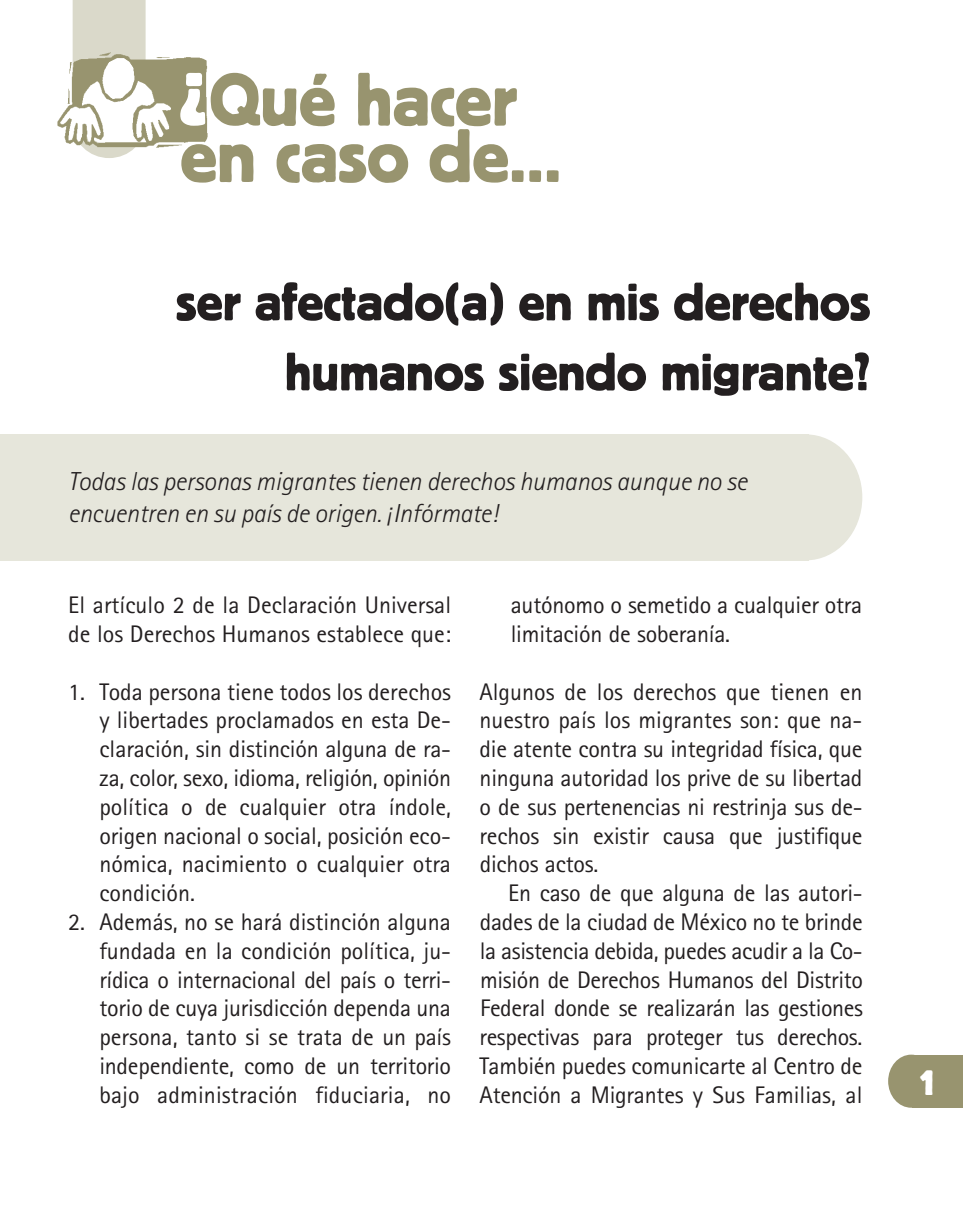
<style>
.page{position:relative;width:963px;height:1219px;background:#fff}
.page>*{position:absolute;margin:0;border:0;box-sizing:border-box;transform-origin:0 0}
.t1{font:56px/70px "Block T";color:#231f20;text-align:right}
.t2{font:36.6px "Block T Heav";color:#fff;scale:.76 1}
.t3{font:italic 300 26px/32px "Rotis Sans Serif Std";letter-spacing:-.005em;color:#231f20}
.t4{font:24px/28.8px "Rotis Sans Serif Std";letter-spacing:-.005em;color:#231f20;text-align:justify}
</style>
<div class="page">
<div style="left:0;top:434px;width:808px;height:126px;background:#e6e6db"></div>
<div style="left:749px;top:434px;width:113px;height:126px;background:#e6e6db;border-radius:50%"></div>
<svg style="left:529px;top:170px;width:12px;height:12px"></svg>
<svg style="left:547px;top:170px;width:11px;height:12px"></svg>
<svg style="left:61px;top:0;width:462px;height:183px"></svg>
<div style="left:912px;top:1054px;width:50px;height:53px;background:#98946f"></div>
<div style="left:888px;top:1054px;width:46px;height:53px;background:#98946f;border-radius:50%"></div>
<h1 class="t1" style="left:176px;top:268px;width:696px">ser afectado(a) en mis derechos humanos siendo migrante?</h1>
<p class="t3" style="left:68px;top:465px;width:680px">Todas las personas migrantes tienen derechos humanos aunque no se encuentren en su país de origen. ¡Infórmate!</p>
<p class="t4" style="left:68px;top:590px;width:384px">El artículo 2 de la Declaración Universal de los Derechos Humanos establece que:</p>
<p class="t4" style="left:99px;top:677px;width:353px;text-indent:-31px">1. Toda persona tiene todos los derechos y libertades proclamados en esta De - cla ración, sin distinción alguna de ra - za, color, sexo, idioma, religión, opinión política o de cualquier otra índole, origen nacional o social, posición eco - nómica, nacimiento o cualquier otra condición.</p>
<p class="t4" style="left:99px;top:907px;width:353px;text-indent:-31px">2. Además, no se hará distinción alguna fundada en la condición política, ju - rídica o internacional del país o terri - torio de cuya jurisdicción dependa una persona, tanto si se trata de un país independiente, como de un te rri torio bajo administración fiduciaria, no</p>
<p class="t4" style="left:510px;top:590px;width:353px">autónomo o semetido a cualquier otra limitación de soberanía.</p>
<p class="t4" style="left:479px;top:677px;width:384px">Algunos de los derechos que tienen en nuestro país los migrantes son: que na - die atente contra su integridad física, que ninguna autoridad los prive de su libertad o de sus pertenencias ni restrinja sus de - rechos sin existir causa que justifique dichos actos.</p>
<p class="t4" style="left:479px;top:878px;width:385px;text-indent:29px">En caso de que alguna de las autori&shy;dades de la ciudad de México no te brinde la asistencia debida, puedes acudir a la Co - misión de Derechos Humanos del Dis trito Federal donde se realizarán las gestiones respectivas para proteger tus derechos.<br>También puedes comunicarte al Centro de Atención a Migrantes y Sus Familias, al</p>
<h2 class="t2" style="left:920px;top:1062px;width:19px">1</h2>
</div>
